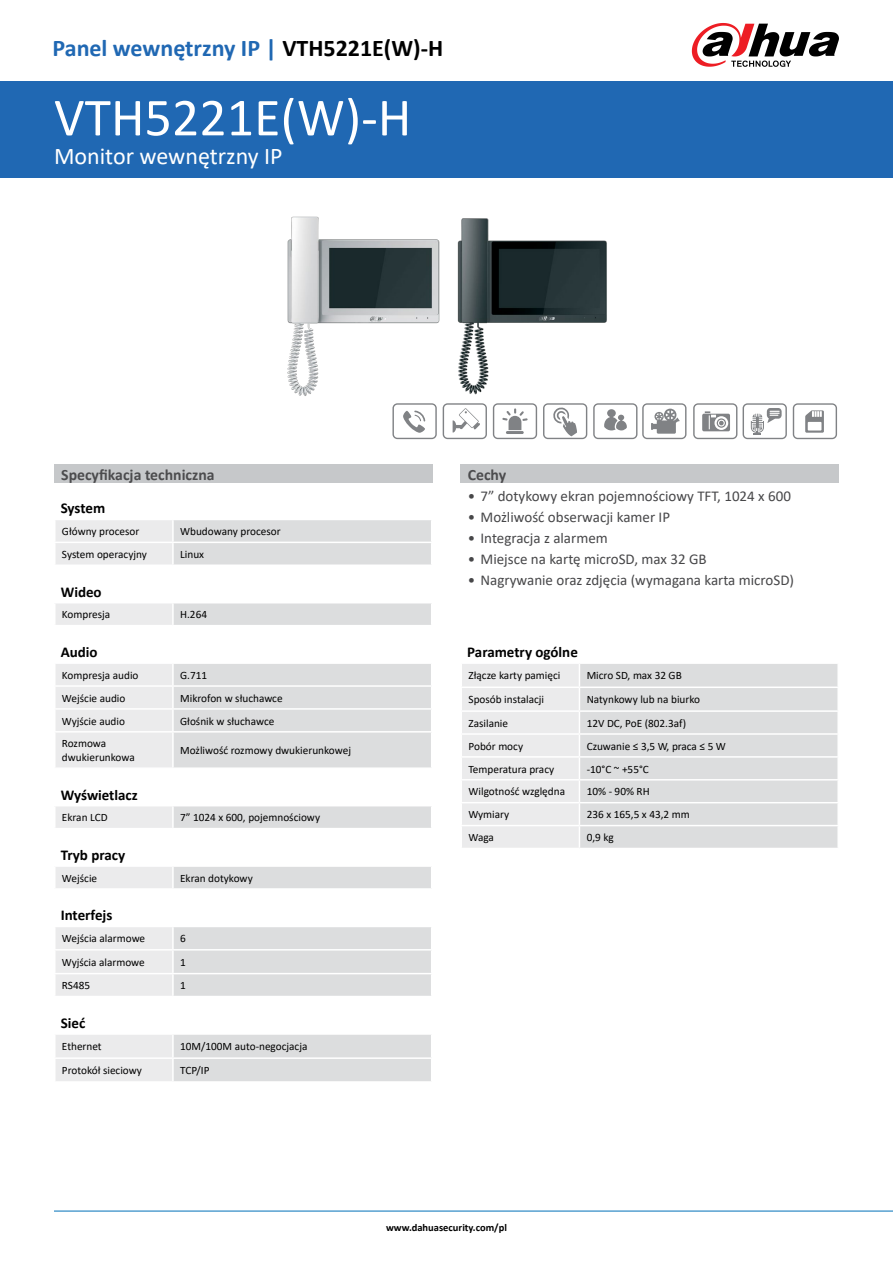
<style>
.page{position:relative;width:893px;height:1263px;background:#fff}
.page>*{position:absolute;margin:0;border:0;box-sizing:border-box;transform-origin:0 0}
.t1{font:54px "Calibri";color:#fff}
.t2{font:700 24px "Calibri";color:#2068b3}
.t3{font:24px "Calibri";color:#fff}
.t4{font:700 15.75px "Calibri";color:#4c4c4e}
.t5{font:15px "Calibri";color:#474749}
.t6{font:700 15px "Calibri";color:#000}
.t7{font:11.25px/13.5px "Calibri";color:#000}
.t8{font:700 10.5px "Calibri";color:#000}
.s1{color:#000}
</style>
<div class="page">
<div style="left:0;top:81px;width:893px;height:97px;background:#2068b3"></div>
<svg style="left:692px;top:23px;width:147px;height:44px"></svg>
<hr style="left:54px;top:1211px;width:839px;height:1px;background:#0070b9">
<img style="left:287px;top:216px;width:320px;height:180px">
<svg style="left:493px;top:403px;width:44px;height:36px"></svg>
<hr style="left:506px;top:431px;width:18px;height:3px;background:#808285">
<svg style="left:392px;top:403px;width:45px;height:36px"></svg>
<svg style="left:543px;top:403px;width:44px;height:36px"></svg>
<svg style="left:443px;top:403px;width:44px;height:36px"></svg>
<svg style="left:743px;top:403px;width:44px;height:36px"></svg>
<svg style="left:793px;top:403px;width:44px;height:36px"></svg>
<svg style="left:593px;top:403px;width:93px;height:36px"></svg>
<svg style="left:693px;top:403px;width:44px;height:36px"></svg>
<div style="left:460px;top:465px;width:379px;height:18px;background:#c6c8ca"></div>
<div style="left:54px;top:465px;width:378px;height:18px;background:#c6c8ca"></div>
<svg style="left:55px;top:520px;width:376px;height:44px;background:#e2e2e3"></svg>
<div style="left:55px;top:603px;width:118px;height:23px;background:#ebebec"></div>
<div style="left:173px;top:603px;width:259px;height:23px;background:#dcddde"></div>
<hr style="left:54px;top:603px;width:2px;height:22px;background:#fff">
<hr style="left:172px;top:603px;width:2px;height:22px;background:#fff">
<svg style="left:431px;top:603px;width:1px;height:22px"></svg>
<hr style="left:54px;top:625px;width:119px;height:1px;background:#fff">
<hr style="left:173px;top:625px;width:259px;height:1px;background:#fff">
<div style="left:55px;top:806px;width:118px;height:22px;background:#ebebec"></div>
<div style="left:173px;top:806px;width:259px;height:22px;background:#dcddde"></div>
<hr style="left:54px;top:806px;width:2px;height:22px;background:#fff">
<hr style="left:172px;top:806px;width:2px;height:22px;background:#fff">
<svg style="left:431px;top:806px;width:1px;height:22px"></svg>
<div style="left:55px;top:866px;width:118px;height:23px;background:#ebebec"></div>
<div style="left:173px;top:866px;width:259px;height:23px;background:#dcddde"></div>
<hr style="left:54px;top:865px;width:119px;height:2px;background:#fff">
<hr style="left:54px;top:867px;width:2px;height:21px;background:#fff">
<hr style="left:173px;top:865px;width:259px;height:2px;background:#fff">
<hr style="left:172px;top:867px;width:2px;height:21px;background:#fff">
<svg style="left:431px;top:867px;width:1px;height:21px"></svg>
<hr style="left:54px;top:888px;width:119px;height:2px;background:#fff">
<hr style="left:173px;top:888px;width:259px;height:2px;background:#fff">
<svg style="left:55px;top:927px;width:376px;height:69px;background:#e2e3e3"></svg>
<svg style="left:56px;top:1035px;width:375px;height:46px;background:#e1e2e3"></svg>
<div style="left:580px;top:664px;width:257px;height:184px;background:#dcddde"></div>
<hr style="left:579px;top:686px;width:260px;height:2px;background:#fff">
<hr style="left:579px;top:710px;width:260px;height:2px;background:#fff">
<hr style="left:579px;top:733px;width:260px;height:2px;background:#fff">
<hr style="left:579px;top:756px;width:260px;height:2px;background:#fff">
<hr style="left:579px;top:779px;width:260px;height:1px;background:#fff">
<hr style="left:579px;top:802px;width:260px;height:1px;background:#fff">
<hr style="left:579px;top:825px;width:260px;height:1px;background:#fff">
<div style="left:462px;top:664px;width:117px;height:184px;background:#ebebec"></div>
<svg style="left:56px;top:664px;width:375px;height:103px;background:#e1e2e3"></svg>
<hr style="left:54px;top:731px;width:119px;height:1px;background:#fff">
<hr style="left:173px;top:731px;width:259px;height:1px;background:#fff">
<hr style="left:172px;top:732px;width:2px;height:35px;background:#fff">
<h2 class="t2" style="left:53px;top:31px;width:392px">Panel wewnętrzny IP | <span class="s1">VTH5221E(W)-H</span></h2>
<h1 class="t1" style="left:54px;top:80px;width:359px">VTH5221E(W)-H</h1>
<h2 class="t3" style="left:54px;top:139px;width:230px">Monitor wewnętrzny IP</h2>
<h3 class="t4" style="left:61px;top:463px;width:155px">Specyfikacja techniczna</h3>
<h3 class="t4" style="left:468px;top:463px;width:40px">Cechy</h3>
<h3 class="t6" style="left:61px;top:498px;width:46px">System</h3>
<p class="t7" style="left:62px;top:524px;width:79px">Główny procesor</p>
<p class="t7" style="left:180px;top:524px;width:102px">Wbudowany procesor</p>
<p class="t7" style="left:62px;top:547px;width:86px">System operacyjny</p>
<p class="t7" style="left:180px;top:547px;width:25px">Linux</p>
<h3 class="t6" style="left:61px;top:581px;width:42px">Wideo</h3>
<p class="t7" style="left:62px;top:608px;width:50px">Kompresja</p>
<p class="t7" style="left:180px;top:608px;width:28px">H.264</p>
<h3 class="t5" style="left:468px;top:486px;width:325px">• 7” dotykowy ekran pojemnościowy TFT, 1024 x 600</h3>
<h3 class="t5" style="left:468px;top:507px;width:204px">• Możliwość obserwacji kamer IP</h3>
<h3 class="t5" style="left:468px;top:528px;width:142px">• Integracja z alarmem</h3>
<h3 class="t5" style="left:468px;top:549px;width:240px">• Miejsce na kartę microSD, max 32 GB</h3>
<h3 class="t5" style="left:468px;top:570px;width:328px">• Nagrywanie oraz zdjęcia (wymagana karta microSD)</h3>
<h3 class="t6" style="left:61px;top:641px;width:38px">Audio</h3>
<p class="t7" style="left:62px;top:668px;width:78px">Kompresja audio</p>
<p class="t7" style="left:180px;top:668px;width:29px">G.711</p>
<p class="t7" style="left:62px;top:691px;width:65px">Wejście audio</p>
<p class="t7" style="left:180px;top:691px;width:104px">Mikrofon w słuchawce</p>
<p class="t7" style="left:62px;top:714px;width:65px">Wyjście audio</p>
<p class="t7" style="left:180px;top:714px;width:96px">Głośnik w słuchawce</p>
<p class="t7" style="left:62px;top:737px;width:74px">Rozmowa dwukierunkowa</p>
<p class="t7" style="left:180px;top:743px;width:172px">Możliwość rozmowy dwukierunkowej</p>
<h3 class="t6" style="left:61px;top:784px;width:79px">Wyświetlacz</h3>
<p class="t7" style="left:62px;top:811px;width:47px">Ekran LCD</p>
<p class="t7" style="left:180px;top:811px;width:141px">7” 1024 x 600, pojemnościowy</p>
<h3 class="t6" style="left:61px;top:844px;width:66px">Tryb pracy</h3>
<p class="t7" style="left:62px;top:871px;width:37px">Wejście</p>
<p class="t7" style="left:180px;top:871px;width:74px">Ekran dotykowy</p>
<h3 class="t6" style="left:61px;top:905px;width:53px">Interfejs</h3>
<p class="t7" style="left:62px;top:931px;width:85px">Wejścia alarmowe</p>
<p class="t7" style="left:180px;top:931px;width:7px">6</p>
<p class="t7" style="left:62px;top:955px;width:84px">Wyjścia alarmowe</p>
<p class="t7" style="left:180px;top:955px;width:7px">1</p>
<p class="t7" style="left:62px;top:978px;width:30px">RS485</p>
<p class="t7" style="left:180px;top:978px;width:7px">1</p>
<h3 class="t6" style="left:61px;top:1012px;width:26px">Sieć</h3>
<p class="t7" style="left:62px;top:1039px;width:41px">Ethernet</p>
<p class="t7" style="left:180px;top:1039px;width:129px">10M/100M auto-negocjacja</p>
<p class="t7" style="left:62px;top:1063px;width:82px">Protokół sieciowy</p>
<p class="t7" style="left:180px;top:1063px;width:31px">TCP/IP</p>
<h3 class="t6" style="left:467px;top:641px;width:112px">Parametry ogólne</h3>
<p class="t7" style="left:468px;top:669px;width:93px">Złącze karty pamięci</p>
<p class="t7" style="left:587px;top:669px;width:97px">Micro SD, max 32 GB</p>
<p class="t7" style="left:468px;top:693px;width:77px">Sposób instalacji</p>
<p class="t7" style="left:587px;top:693px;width:115px">Natynkowy lub na biurko</p>
<p class="t7" style="left:468px;top:716px;width:41px">Zasilanie</p>
<p class="t7" style="left:587px;top:716px;width:101px">12V DC, PoE (802.3af)</p>
<p class="t7" style="left:468px;top:739px;width:56px">Pobór mocy</p>
<p class="t7" style="left:587px;top:739px;width:141px">Czuwanie ≤ 3,5 W, praca ≤ 5 W</p>
<p class="t7" style="left:468px;top:762px;width:87px">Temperatura pracy</p>
<p class="t7" style="left:587px;top:762px;width:64px">-10°C ~ +55°C</p>
<p class="t7" style="left:468px;top:785px;width:98px">Wilgotność względna</p>
<p class="t7" style="left:587px;top:785px;width:65px">10% - 90% RH</p>
<p class="t7" style="left:468px;top:807px;width:42px">Wymiary</p>
<p class="t7" style="left:587px;top:807px;width:105px">236 x 165,5 x 43,2 mm</p>
<p class="t7" style="left:468px;top:830px;width:27px">Waga</p>
<p class="t7" style="left:587px;top:830px;width:29px">0,9 kg</p>
<p class="t8" style="left:386px;top:1220px;width:122px">www.dahuasecurity.com/pl</p>
</div>
